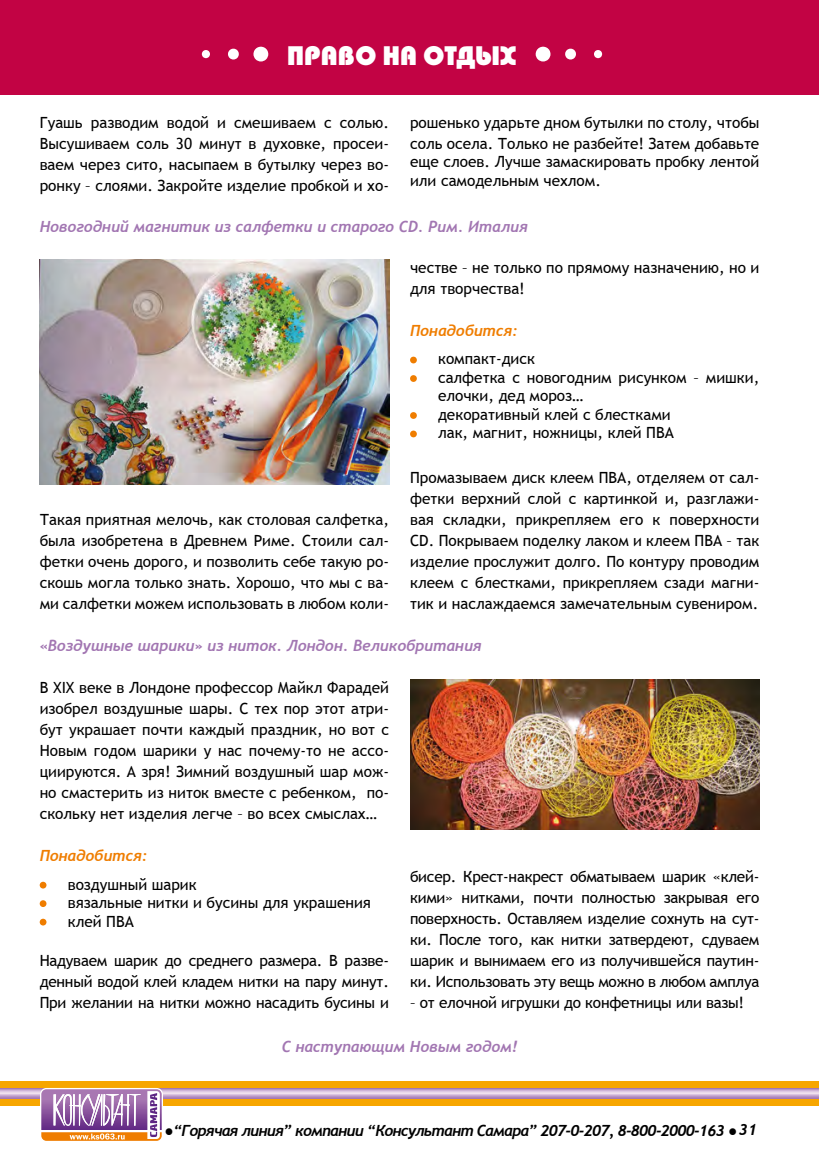
<style>
.page{position:relative;width:819px;height:1166px;background:#fff}
.page>*{position:absolute;margin:0;border:0;box-sizing:border-box;transform-origin:0 0}
.t1{font:800 26.78px "Bauhaus C";color:#fff}
.t2{font:15.4px/21px "Trebuchet MS";color:#000;text-align:justify}
.t3{font:italic 700 15.4px "Trebuchet";color:#a276b2}
.t4{font:italic 700 15.4px "Trebuchet";letter-spacing:-.045em;color:#000}
.t5{font:italic 700 15.4px "Trebuchet";color:#ef7d00}
</style>
<div class="page">
<div style="left:0;top:1081px;width:819px;height:7px;background:#f7a600"></div>
<svg style="left:0;top:1088px;width:819px;height:10px;background:#caaed2"></svg>
<div style="left:0;top:1099px;width:819px;height:6px;background:#f7a600"></div>
<svg style="left:40px;top:1088px;width:123px;height:53px"></svg>
<div style="left:0;top:0;width:819px;height:94px;background:#c20344"></div>
<svg style="left:253px;top:47px;width:15px;height:14px"></svg>
<svg style="left:228px;top:49px;width:11px;height:11px"></svg>
<svg style="left:202px;top:50px;width:8px;height:8px"></svg>
<svg style="left:535px;top:47px;width:15px;height:14px"></svg>
<svg style="left:565px;top:49px;width:11px;height:11px"></svg>
<svg style="left:594px;top:50px;width:8px;height:8px"></svg>
<svg style="left:410px;top:357px;width:7px;height:6px"></svg>
<svg style="left:410px;top:375px;width:7px;height:7px"></svg>
<svg style="left:410px;top:412px;width:7px;height:7px"></svg>
<svg style="left:410px;top:431px;width:7px;height:6px"></svg>
<img style="left:40px;top:259px;width:349px;height:225px">
<svg style="left:40px;top:882px;width:6px;height:6px"></svg>
<svg style="left:40px;top:900px;width:6px;height:7px"></svg>
<svg style="left:40px;top:919px;width:6px;height:6px"></svg>
<img style="left:410px;top:680px;width:349px;height:149px">
<h1 class="t1" style="left:287px;top:40px;width:231px">ПРАВО НА ОТДЫХ</h1>
<p class="t2" style="left:40px;top:112px;width:351px">Гуашь разводим водой и смешиваем с солью.<br>Высушиваем соль 30 минут в духовке, просеи&shy;ваем через сито, насыпаем в бутылку через во&shy;ронку – слоями. Закройте изделие пробкой и хо-</p>
<p class="t2" style="left:410px;top:112px;width:351px">рошенько ударьте дном бутылки по столу, чтобы соль осела. Только не разбейте! Затем добавьте</p>
<p class="t2" style="left:410px;top:153px;width:351px;line-height:18.6px">еще слоев. Лучше замаскировать пробку лентой или самодельным чехлом.</p>
<p class="t3" style="left:40px;top:217px;width:489px">Новогодний магнитик из салфетки и старого CD. Рим. Италия</p>
<p class="t2" style="left:410px;top:257px;width:351px">честве – не только по прямому назначению, но и для творчества!</p>
<p class="t5" style="left:410px;top:321px;width:109px">Понадобится:</p>
<p class="t2" style="left:438px;top:350px;width:323px;line-height:18.6px;text-align:left">компакт-диск<br>салфетка с новогодним рисунком – мишки, елочки, дед мороз…<br>декоративный клей с блестками<br>лак, магнит, ножницы, клей ПВА</p>
<p class="t2" style="left:410px;top:467px;width:351px">Промазываем диск клеем ПВА, отделяем от сал&shy;фетки верхний слой с картинкой и, разглажи&shy;вая складки, прикрепляем его к поверхности CD. Покрываем поделку лаком и клеем ПВА – так изделие прослужит долго. По контуру проводим клеем с блестками, прикрепляем сзади магни&shy;тик и наслаждаемся замечательным сувениром.</p>
<p class="t2" style="left:40px;top:509px;width:351px">Такая приятная мелочь, как столовая салфетка, была изобретена в Древнем Риме. Стоили сал&shy;фетки очень дорого, и позволить себе такую ро&shy;скошь могла только знать. Хорошо, что мы с ва&shy;ми салфетки можем использовать в любом коли-</p>
<p class="t3" style="left:40px;top:636px;width:443px">«Воздушные шарики» из ниток. Лондон. Великобритания</p>
<p class="t2" style="left:40px;top:677px;width:351px">В XIX веке в Лондоне профессор Майкл Фарадей изобрел воздушные шары. С тех пор этот атри&shy;бут украшает почти каждый праздник, но вот с Новым годом шарики у нас почему-то не ассо&shy;циируются. А зря! Зимний воздушный шар мож&shy;но смастерить из ниток вместе с ребенком, по&shy;скольку нет изделия легче – во всех смыслах…</p>
<p class="t5" style="left:40px;top:846px;width:109px">Понадобится:</p>
<p class="t2" style="left:68px;top:875px;width:305px;line-height:18.6px;text-align:left">воздушный шарик<br>вязальные нитки и бусины для украшения клей ПВА</p>
<p class="t2" style="left:40px;top:950px;width:351px">Надуваем шарик до среднего размера. В разве&shy;денный водой клей кладем нитки на пару минут.<br>При желании на нитки можно насадить бусины и</p>
<p class="t2" style="left:410px;top:866px;width:351px">бисер. Крест-накрест обматываем шарик «клей&shy;кими» нитками, почти полностью закрывая его поверхность. Оставляем изделие сохнуть на сут&shy;ки. После того, как нитки затвердеют, сдуваем шарик и вынимаем его из получившейся паутин&shy;ки. Использовать эту вещь можно в любом амплуа</p>
<p class="t2" style="left:410px;top:992px;width:335px">– от елочной игрушки до конфетницы или вазы!</p>
<p class="t3" style="left:281px;top:1037px;width:237px">С наступающим Новым годом!</p>
<p class="t4" style="left:165px;top:1121px;width:594px">●“Горячая линия” компании “Консультант Самара” 207-0-207, 8-800-2000-163 ● 31</p>
</div>
